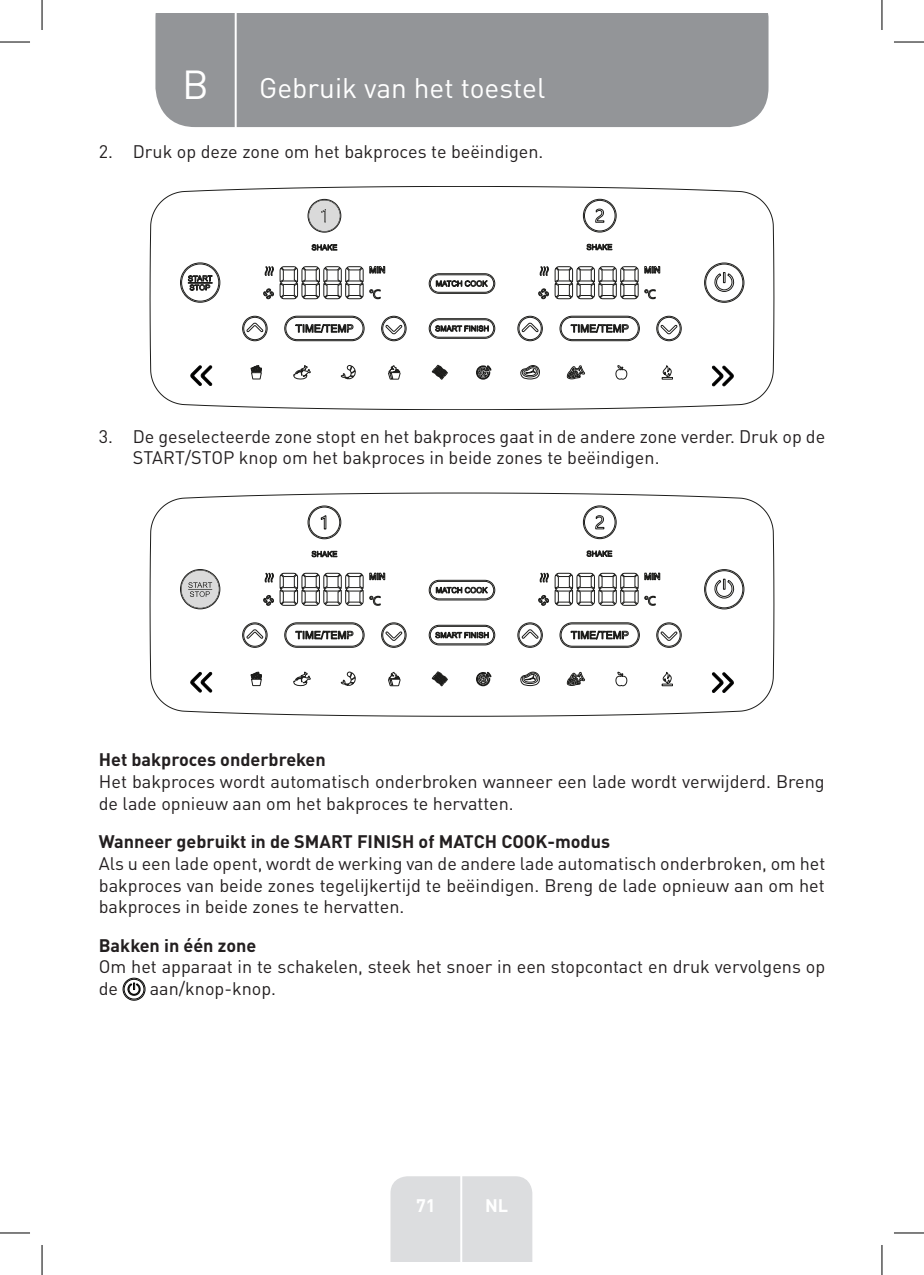
<style>
.page{position:relative;width:924px;height:1275px;background:#fff}
.page>*{position:absolute;margin:0;border:0;box-sizing:border-box;transform-origin:0 0}
.t1{font:40px "DIN Pro";color:#fff}
.TitreGauche__gabarit{font:28px "DIN Pro";color:#fff}
.Body{font:18px/21.6px "DIN Pro";color:#231f20}
.Headline-02_SB{font:700 18px "DIN Pro";color:#231f20}
.t2{font:700 18px "DIN Pro";color:#fff}
</style>
<div class="page">
<div style="left:155px;top:14px;width:613px;height:113px;background:#939598"></div>
<div style="left:390px;top:1176px;width:142px;height:85px;background:#dcdddf"></div>
<hr style="left:460px;top:1153px;width:2px;height:108px;background:#fff">
<hr style="left:234px;top:14px;width:2px;height:116px;background:#fff">
<svg style="left:150px;top:186px;width:623px;height:224px"></svg>
<svg style="left:250px;top:357px;width:12px;height:29px"></svg>
<svg style="left:582px;top:199px;width:34px;height:34px"></svg>
<svg style="left:559px;top:315px;width:80px;height:26px"></svg>
<svg style="left:655px;top:315px;width:26px;height:26px"></svg>
<svg style="left:517px;top:315px;width:25px;height:26px"></svg>
<svg style="left:284px;top:315px;width:80px;height:26px"></svg>
<svg style="left:381px;top:315px;width:25px;height:26px"></svg>
<svg style="left:242px;top:315px;width:26px;height:26px"></svg>
<svg style="left:293px;top:365px;width:18px;height:14px"></svg>
<svg style="left:388px;top:366px;width:12px;height:14px"></svg>
<svg style="left:475px;top:365px;width:16px;height:15px"></svg>
<svg style="left:520px;top:365px;width:20px;height:15px"></svg>
<svg style="left:613px;top:364px;width:15px;height:16px"></svg>
<svg style="left:661px;top:366px;width:11px;height:13px"></svg>
<svg style="left:566px;top:365px;width:18px;height:23px"></svg>
<svg style="left:431px;top:364px;width:17px;height:16px"></svg>
<svg style="left:341px;top:364px;width:14px;height:16px"></svg>
<svg style="left:369px;top:289px;width:11px;height:10px"></svg>
<svg style="left:369px;top:264px;width:16px;height:10px"></svg>
<svg style="left:263px;top:266px;width:100px;height:34px"></svg>
<svg style="left:180px;top:262px;width:40px;height:41px"></svg>
<svg style="left:189px;top:365px;width:24px;height:21px"></svg>
<svg style="left:703px;top:262px;width:41px;height:41px"></svg>
<svg style="left:711px;top:365px;width:23px;height:22px"></svg>
<svg style="left:537px;top:264px;width:123px;height:36px"></svg>
<svg style="left:428px;top:318px;width:67px;height:21px"></svg>
<svg style="left:428px;top:273px;width:67px;height:21px"></svg>
<svg style="left:311px;top:244px;width:26px;height:7px"></svg>
<svg style="left:586px;top:243px;width:26px;height:8px"></svg>
<svg style="left:307px;top:199px;width:34px;height:34px"></svg>
<svg style="left:150px;top:493px;width:623px;height:223px"></svg>
<svg style="left:250px;top:663px;width:12px;height:28px"></svg>
<svg style="left:582px;top:505px;width:34px;height:34px"></svg>
<svg style="left:559px;top:622px;width:80px;height:26px"></svg>
<svg style="left:655px;top:622px;width:26px;height:26px"></svg>
<svg style="left:517px;top:622px;width:25px;height:26px"></svg>
<svg style="left:284px;top:622px;width:80px;height:26px"></svg>
<svg style="left:381px;top:622px;width:25px;height:26px"></svg>
<svg style="left:242px;top:622px;width:26px;height:26px"></svg>
<svg style="left:307px;top:505px;width:34px;height:34px"></svg>
<svg style="left:293px;top:672px;width:18px;height:14px"></svg>
<svg style="left:388px;top:672px;width:12px;height:14px"></svg>
<svg style="left:475px;top:671px;width:16px;height:15px"></svg>
<svg style="left:520px;top:671px;width:20px;height:15px"></svg>
<svg style="left:613px;top:671px;width:15px;height:15px"></svg>
<svg style="left:661px;top:672px;width:11px;height:14px"></svg>
<svg style="left:566px;top:671px;width:18px;height:24px"></svg>
<svg style="left:431px;top:670px;width:17px;height:16px"></svg>
<svg style="left:341px;top:671px;width:14px;height:16px"></svg>
<svg style="left:369px;top:595px;width:11px;height:11px"></svg>
<svg style="left:369px;top:571px;width:16px;height:9px"></svg>
<svg style="left:263px;top:572px;width:100px;height:34px"></svg>
<svg style="left:189px;top:671px;width:24px;height:22px"></svg>
<svg style="left:703px;top:569px;width:41px;height:40px"></svg>
<svg style="left:711px;top:671px;width:23px;height:22px"></svg>
<svg style="left:537px;top:571px;width:123px;height:35px"></svg>
<svg style="left:428px;top:624px;width:67px;height:21px"></svg>
<svg style="left:428px;top:579px;width:67px;height:21px"></svg>
<svg style="left:311px;top:550px;width:26px;height:7px"></svg>
<svg style="left:586px;top:550px;width:26px;height:7px"></svg>
<svg style="left:180px;top:569px;width:40px;height:40px"></svg>
<svg style="left:123px;top:978px;width:22px;height:22px"></svg>
<hr style="left:0;top:42px;width:30px;height:1px;background:#000">
<hr style="left:893px;top:42px;width:30px;height:1px;background:#000">
<hr style="left:0;top:1232px;width:30px;height:1px;background:#000">
<hr style="left:893px;top:1232px;width:30px;height:1px;background:#000">
<hr style="left:42px;top:0;width:1px;height:30px;background:#000">
<hr style="left:42px;top:1245px;width:1px;height:30px;background:#000">
<hr style="left:881px;top:0;width:1px;height:30px;background:#000">
<hr style="left:881px;top:1245px;width:1px;height:30px;background:#000">
<p class="t1" style="left:182px;top:57px;width:28px">B</p>
<p class="TitreGauche__gabarit" style="left:259px;top:69px;width:287px">Gebruik van het toestel</p>
<p class="Body" style="left:99px;top:140px;width:446px">2. Druk op deze zone om het bakproces te beëindigen.</p>
<p class="Body" style="left:133px;top:425px;width:693px;text-indent:-34px">3. De geselecteerde zone stopt en het bakproces gaat in de andere zone verder. Druk op de<br>START/STOP knop om het bakproces in beide zones te beëindigen.</p>
<p class="Headline-02_SB" style="left:99px;top:745px;width:228px">Het bakproces onderbreken</p>
<p class="Body" style="left:99px;top:770px;width:727px">Het bakproces wordt automatisch onderbroken wanneer een lade wordt verwijderd. Breng de lade opnieuw aan om het bakproces te hervatten.</p>
<p class="Headline-02_SB" style="left:99px;top:827px;width:512px">Wanneer gebruikt in de SMART FINISH of MATCH COOK-modus</p>
<p class="Body" style="left:99px;top:852px;width:727px;text-align:justify">Als u een lade opent, wordt de werking van de andere lade automatisch onderbroken, om het bakproces van beide zones tegelijkertijd te beëindigen. Breng de lade opnieuw aan om het bakproces in beide zones te hervatten.</p>
<p class="Headline-02_SB" style="left:99px;top:930px;width:159px">Bakken in één zone</p>
<p class="Body" style="left:99px;top:955px;width:727px">Om het apparaat in te schakelen, steek het snoer in een stopcontact en druk vervolgens op de</p>
<p class="Body" style="left:150px;top:977px;width:128px">aan/knop-knop.</p>
<p class="t2" style="left:416px;top:1190px;width:21px">71</p>
<p class="t2" style="left:485px;top:1190px;width:25px">NL</p>
</div>
